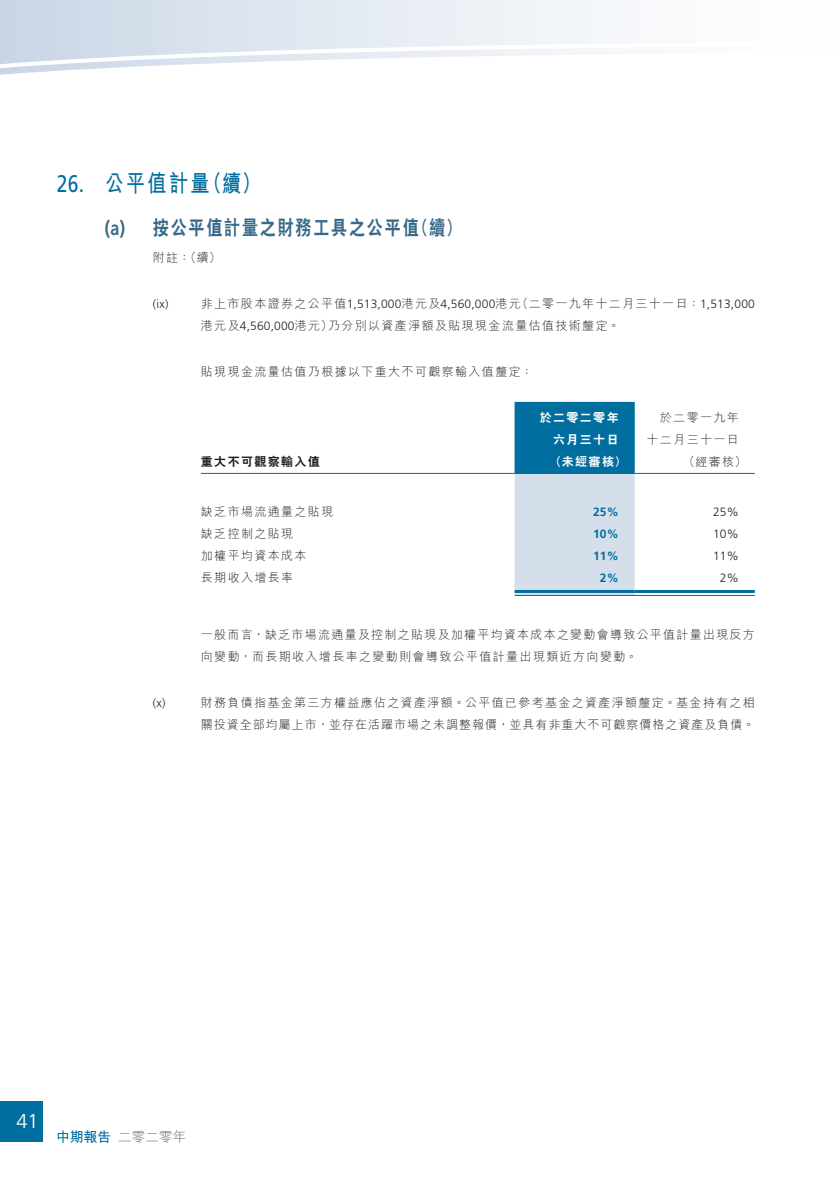
<style>
.page{position:relative;width:840px;height:1191px;background:#fff}
.page>*{position:absolute;margin:0;border:0;box-sizing:border-box;transform-origin:0 0}
._03_H1{font:700 24px "M Hei HK";letter-spacing:.115em;color:#006e9f;scale:.8 1}
._03_H1-2{font:24px "Frutiger LT Std";color:#006e9f;scale:.8 1}
._04___H2{font:800 20px "C Hei 2 HK";letter-spacing:.115em;color:#386989;scale:.8 1}
._04___H2-2{font:700 20px "Frutiger LT Std";color:#386989;scale:.8 1}
.t1{font:300 20px "Frutiger LT Std";color:#fff}
.t2{font:300 14px "M Hei HK";letter-spacing:-.025em;color:#6c6d70}
.t3{font:700 14px "M Hei HK";color:#006e9f}
._28_______P6__Note{font:300 12px/22px "M Hei HK";letter-spacing:.115em;color:#231f20}
._23_______IN4__Note{font:300 12px "M Hei HK";letter-spacing:.11em;color:#231f20}
._23_______IN4__Note-2{font:300 12px "Frutiger LT Std";letter-spacing:.015em;color:#231f20}
._23_______IN4__Note-3{font:300 12px "M Hei HK";letter-spacing:.08em;color:#231f20}
._29_Table_Stub__Note{font:300 12px "M Hei HK";letter-spacing:.115em;color:#231f20}
._02_Note_Text{font:300 12px/22px "M Hei HK";letter-spacing:.115em;color:#231f20;text-align:right}
._02_Note_Text-2{font:800 12px/22px "C Hei 2 HK";letter-spacing:.115em;color:#fff;text-align:right}
._02_Note_Text-3{font:300 12px "Frutiger LT Std";color:#231f20}
._02_Note_Text-4{font:700 12px "Frutiger LT Std";color:#006e9f}
._29_Table_Stub__Note-2{font:800 12px "C Hei 2 HK";letter-spacing:.115em;color:#231f20}
._27_____P4__Note{font:300 12px "M Hei HK";color:#231f20}
.s1{font-family:"Frutiger LT Std"}
.s2{font-family:"M Hei HK"}
</style>
<div class="page">
<div style="left:0;top:0;width:839px;height:78px;background:linear-gradient(to right,#ccd8e7,#fff)"></div>
<svg style="left:0;top:43px;width:839px;height:35px"></svg>
<div style="left:0;top:1101px;width:43px;height:40px;background:#006e9f"></div>
<svg style="left:514px;top:402px;width:120px;height:193px;background:#87b6cf"></svg>
<hr style="left:201px;top:473px;width:313px;height:1px;background:#006e9f">
<hr style="left:514px;top:473px;width:120px;height:1px;background:#006e9f">
<hr style="left:634px;top:473px;width:120px;height:1px;background:#006e9f">
<hr style="left:514px;top:590px;width:120px;height:3px;background:#006e9f">
<hr style="left:514px;top:595px;width:120px;height:1px;background:#006e9f">
<hr style="left:634px;top:590px;width:120px;height:3px;background:#006e9f">
<hr style="left:634px;top:595px;width:120px;height:1px;background:#006e9f">
<p class="_03_H1-2" style="left:57px;top:169px;width:36px">26.</p>
<p class="_03_H1" style="left:105px;top:165px;width:132px">公平值計量</p>
<p class="_03_H1" style="left:203px;top:165px;width:74px">（續(</p>
<p class="_04___H2-2" style="left:105px;top:216px;width:27px">(a)</p>
<p class="_04___H2" style="left:153px;top:214px;width:333px">按公平值計量之財務工具之公平值</p>
<p class="_04___H2" style="left:412px;top:214px;width:62px">（續(</p>
<p class="_27_____P4__Note" style="left:153px;top:249px;width:70px">附註（：續(</p>
<p class="_23_______IN4__Note-2" style="left:153px;top:297px;width:17px">i x( )</p>
<p class="_23_______IN4__Note-2" style="left:153px;top:696px;width:14px">x( )</p>
<p class="_23_______IN4__Note" style="left:516px;top:295px;width:240px">（二零一九年十二月三十一日：<span class="s1">1,513,000</span></p>
<p class="_23_______IN4__Note-2" style="left:201px;top:297px;width:321px"><span class="s2">非上市股本證券之公平值</span>1,513,000<span class="s2">港元及</span>4,560,000<span class="s2">港元</span></p>
<p class="_23_______IN4__Note-2" style="left:201px;top:319px;width:133px"><span class="s2">港元及</span>4,560,000<span class="s2">港元）</span></p>
<p class="_28_______P6__Note" style="left:201px;top:360px;width:333px">貼現現金流量估值乃根據以下重大不可觀察輸入值釐定：</p>
<p class="_23_______IN4__Note" style="left:328px;top:317px;width:293px">乃分別以資產淨額及貼現現金流量估值技術釐定。</p>
<p class="_29_Table_Stub__Note-2" style="left:201px;top:454px;width:120px">重大不可觀察輸入值</p>
<p class="_02_Note_Text-2" style="left:539px;top:407px;width:80px">於二零二零年六月三十日</p>
<p class="_02_Note_Text" style="left:646px;top:406px;width:94px">於二零一九年十二月三十一日</p>
<p class="_02_Note_Text" style="left:682px;top:450px;width:65px">（經審核(</p>
<p class="_02_Note_Text-2" style="left:549px;top:451px;width:78px">（未經審核）</p>
<p class="_29_Table_Stub__Note" style="left:201px;top:503px;width:134px">缺乏市場流通量之貼現</p>
<p class="_02_Note_Text-4" style="left:592px;top:505px;width:27px">25%</p>
<p class="_02_Note_Text-3" style="left:712px;top:505px;width:27px">25%</p>
<p class="_29_Table_Stub__Note" style="left:201px;top:525px;width:94px">缺乏控制之貼現</p>
<p class="_02_Note_Text-4" style="left:592px;top:527px;width:27px">10%</p>
<p class="_02_Note_Text-3" style="left:712px;top:527px;width:27px">10%</p>
<p class="_29_Table_Stub__Note" style="left:201px;top:547px;width:107px">加權平均資本成本</p>
<p class="_02_Note_Text-4" style="left:592px;top:549px;width:27px">11%</p>
<p class="_02_Note_Text-3" style="left:712px;top:549px;width:27px">11%</p>
<p class="_29_Table_Stub__Note" style="left:201px;top:569px;width:94px">長期收入增長率</p>
<p class="_02_Note_Text-4" style="left:599px;top:571px;width:20px">2%</p>
<p class="_02_Note_Text-3" style="left:719px;top:571px;width:20px">2%</p>
<p class="_28_______P6__Note" style="left:201px;top:623px;width:555px">一般而言，缺乏市場流通量及控制之貼現及加權平均資本成本之變動會導致公平值計量出現反方向變動，而長期收入增長率之變動則會導致公平值計量出現類近方向變動。</p>
<p class="_23_______IN4__Note" style="left:201px;top:694px;width:555px">財務負債指基金第三方權益應佔之資產淨額。公平值已參考基金之資產淨額釐定。基金持有之相</p>
<p class="_23_______IN4__Note-3" style="left:201px;top:716px;width:555px">關投資全部均屬上市，並存在活躍市場之未調整報價，並具有非重大不可觀察價格之資產及負債。</p>
<h2 class="t1" style="left:16px;top:1109px;width:24px">41</h2>
<p class="t3" style="left:56px;top:1127px;width:56px">中期報告</p>
<p class="t2" style="left:118px;top:1127px;width:70px">二零二零年</p>
</div>
